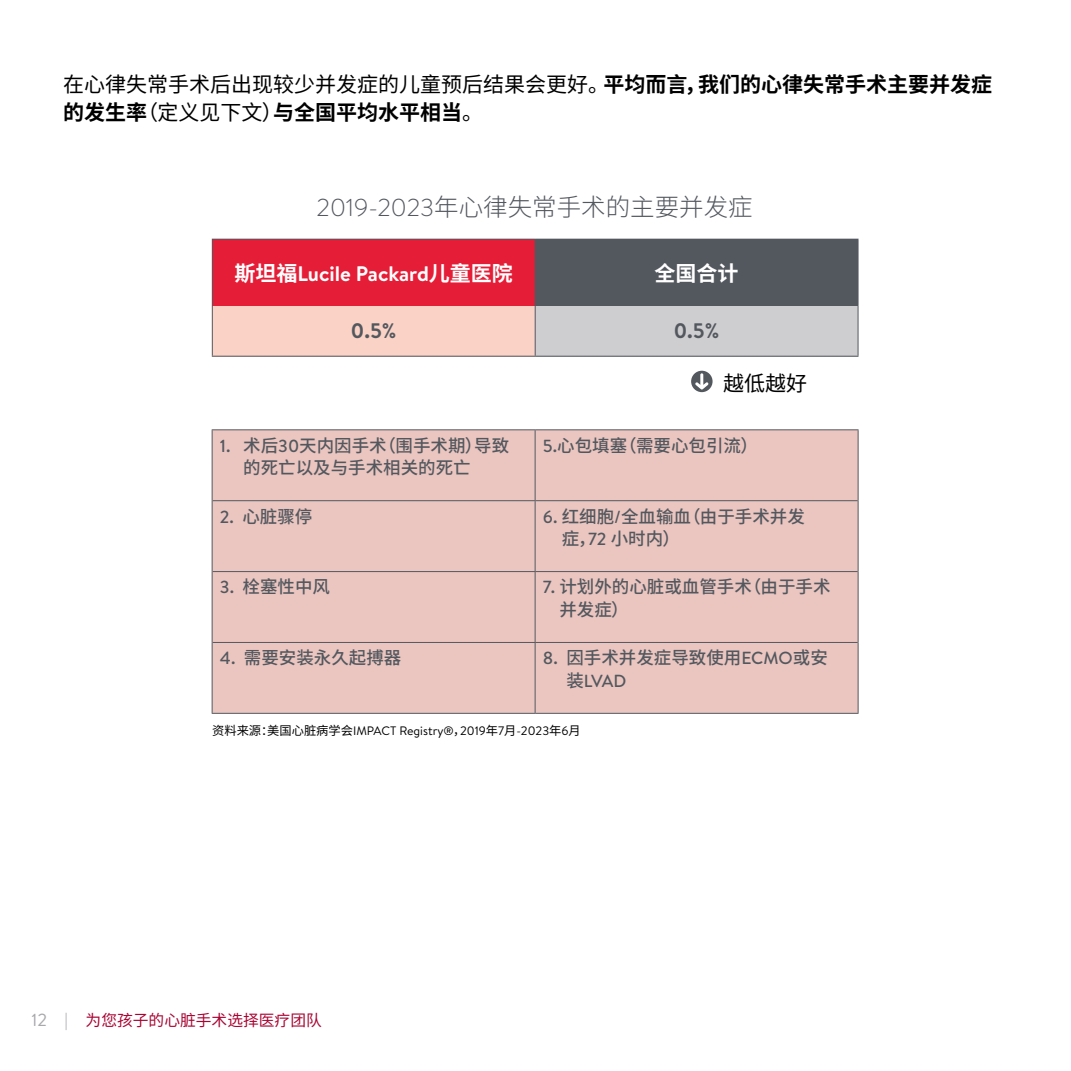
<style>
.page{position:relative;width:1071px;height:1071px;background:#fff}
.page>*{position:absolute;margin:0;border:0;box-sizing:border-box;transform-origin:0 0}
.t1{font:300 24.5px "Source Han Sans SC";color:#53585f}
.t2{font:21px/28px "Source Han Sans SC";color:#000}
.t3{font:700 21px "Brandon Text";color:#fff}
.t4{font:700 21px "Brandon Text";color:#53585f}
.t5{font:700 21px "Source Han Sans SC";color:#fff}
.t6{font:500 17.5px/22.8px "Source Han Sans SC";color:#53585f}
.t7{font:500 17.5px "Brandon Text";color:#53585f}
.t8{font:15.75px "Source Han Sans SC";color:#a90533}
.t9{font:12.25px "Brandon Text";color:#000}
.s1{font-weight:700}
.s2{font-family:"Brandon Text"}
.s3{font-family:"Source Han Sans SC"}
.s4{font-family:"Brandon Text";font-size:17.5px;color:#a9a9ad}
</style>
<div class="page">
<div style="left:212px;top:239px;width:323px;height:67px;background:#e61d36"></div>
<div style="left:535px;top:239px;width:323px;height:67px;background:#53585f"></div>
<div style="left:212px;top:306px;width:323px;height:50px;background:#fad2c6"></div>
<div style="left:535px;top:306px;width:323px;height:50px;background:#cecdcf"></div>
<hr style="left:212px;top:240px;width:1px;height:66px;background:#53585f">
<hr style="left:212px;top:239px;width:323px;height:1px;background:#53585f">
<hr style="left:535px;top:239px;width:324px;height:1px;background:#53585f">
<hr style="left:858px;top:240px;width:1px;height:66px;background:#53585f">
<hr style="left:212px;top:306px;width:1px;height:50px;background:#53585f">
<hr style="left:212px;top:356px;width:323px;height:1px;background:#53585f">
<hr style="left:858px;top:306px;width:1px;height:50px;background:#53585f">
<hr style="left:535px;top:356px;width:324px;height:1px;background:#53585f">
<hr style="left:535px;top:306px;width:1px;height:50px;background:#53585f">
<div style="left:691px;top:371px;width:22px;height:21px;background:#53585f;border-radius:50%"></div>
<svg style="left:695px;top:373px;width:14px;height:17px"></svg>
<div style="left:213px;top:430px;width:645px;height:283px;background:#ebc6c0"></div>
<hr style="left:212px;top:430px;width:1px;height:71px;background:#53585f">
<hr style="left:212px;top:429px;width:323px;height:1px;background:#53585f">
<hr style="left:535px;top:430px;width:1px;height:70px;background:#53585f">
<hr style="left:535px;top:429px;width:324px;height:1px;background:#53585f">
<hr style="left:858px;top:430px;width:1px;height:71px;background:#53585f">
<hr style="left:212px;top:501px;width:1px;height:71px;background:#53585f">
<hr style="left:213px;top:500px;width:322px;height:1px;background:#53585f">
<hr style="left:535px;top:501px;width:1px;height:70px;background:#53585f">
<hr style="left:535px;top:500px;width:323px;height:1px;background:#53585f">
<hr style="left:858px;top:501px;width:1px;height:71px;background:#53585f">
<hr style="left:212px;top:572px;width:1px;height:70px;background:#53585f">
<hr style="left:213px;top:571px;width:322px;height:1px;background:#53585f">
<hr style="left:535px;top:572px;width:1px;height:70px;background:#53585f">
<hr style="left:535px;top:571px;width:323px;height:1px;background:#53585f">
<hr style="left:858px;top:572px;width:1px;height:70px;background:#53585f">
<hr style="left:212px;top:642px;width:1px;height:71px;background:#53585f">
<hr style="left:213px;top:642px;width:322px;height:1px;background:#53585f">
<hr style="left:212px;top:713px;width:323px;height:1px;background:#53585f">
<hr style="left:535px;top:643px;width:1px;height:70px;background:#53585f">
<hr style="left:535px;top:642px;width:323px;height:1px;background:#53585f">
<hr style="left:858px;top:642px;width:1px;height:71px;background:#53585f">
<hr style="left:535px;top:713px;width:324px;height:1px;background:#53585f">
<p class="t2" style="left:63px;top:71px;width:931px">在心律失常手术后出现较少并发症的儿童预后结果会更好。<span class="s1">平均而言，我们的心律失常手术主要并发症的发生率</span>（定义见下文）<span class="s1">与全国平均水平相当</span>。</p>
<h1 class="t1" style="left:317px;top:193px;width:438px"><span class="s2">2019-2023</span>年心律失常手术的主要并发症</h1>
<p class="t3" style="left:235px;top:259px;width:280px"><span class="s3">斯坦福</span>Lucile Packard<span class="s3">儿童医院</span></p>
<p class="t5" style="left:655px;top:261px;width:85px">全国合计</p>
<p class="t4" style="left:351px;top:316px;width:47px">0.5%</p>
<p class="t4" style="left:674px;top:316px;width:47px">0.5%</p>
<p class="t2" style="left:723px;top:370px;width:85px">越低越好</p>
<p class="t6" style="left:243px;top:434px;width:268px;text-indent:-23px"><span class="s2">1.</span> 术后<span class="s2">30</span>天内因手术（围手术期）导致的死亡以及与手术相关的死亡</p>
<p class="t6" style="left:543px;top:434px;width:216px"><span class="s2">5.</span>心包填塞（需要心包引流）</p>
<p class="t6" style="left:220px;top:505px;width:94px"><span class="s2">2.</span> 心脏骤停</p>
<p class="t6" style="left:562px;top:505px;width:245px;text-indent:-19px"><span class="s2">6.</span> 红细胞<span class="s2">/</span>全血输血（由于手术并发症，<span class="s2">72</span> 小时内）</p>
<p class="t6" style="left:220px;top:576px;width:112px"><span class="s2">3.</span> 栓塞性中风</p>
<p class="t6" style="left:559px;top:576px;width:273px;text-indent:-16px"><span class="s2">7.</span> 计划外的心脏或血管手术（由于手术并发症）</p>
<p class="t6" style="left:220px;top:647px;width:183px"><span class="s2">4.</span> 需要安装永久起搏器</p>
<p class="t6" style="left:543px;top:647px;width:286px"><span class="s2">8.</span> 因手术并发症导致使用<span class="s2">ECMO</span>或安</p>
<p class="t7" style="left:566px;top:669px;width:62px"><span class="s3">装</span>LVAD</p>
<p class="t9" style="left:212px;top:723px;width:370px"><span class="s3">资料来源：美国心脏病学会</span>IMPACT Registry®<span class="s3">，</span>2019<span class="s3">年</span>7<span class="s3">月</span>-2023<span class="s3">年</span>6<span class="s3">月</span></p>
<p class="t8" style="left:32px;top:1011px;width:292px"><span class="s4">12 |</span> 为您孩子的心脏手术选择医疗团队</p>
</div>
